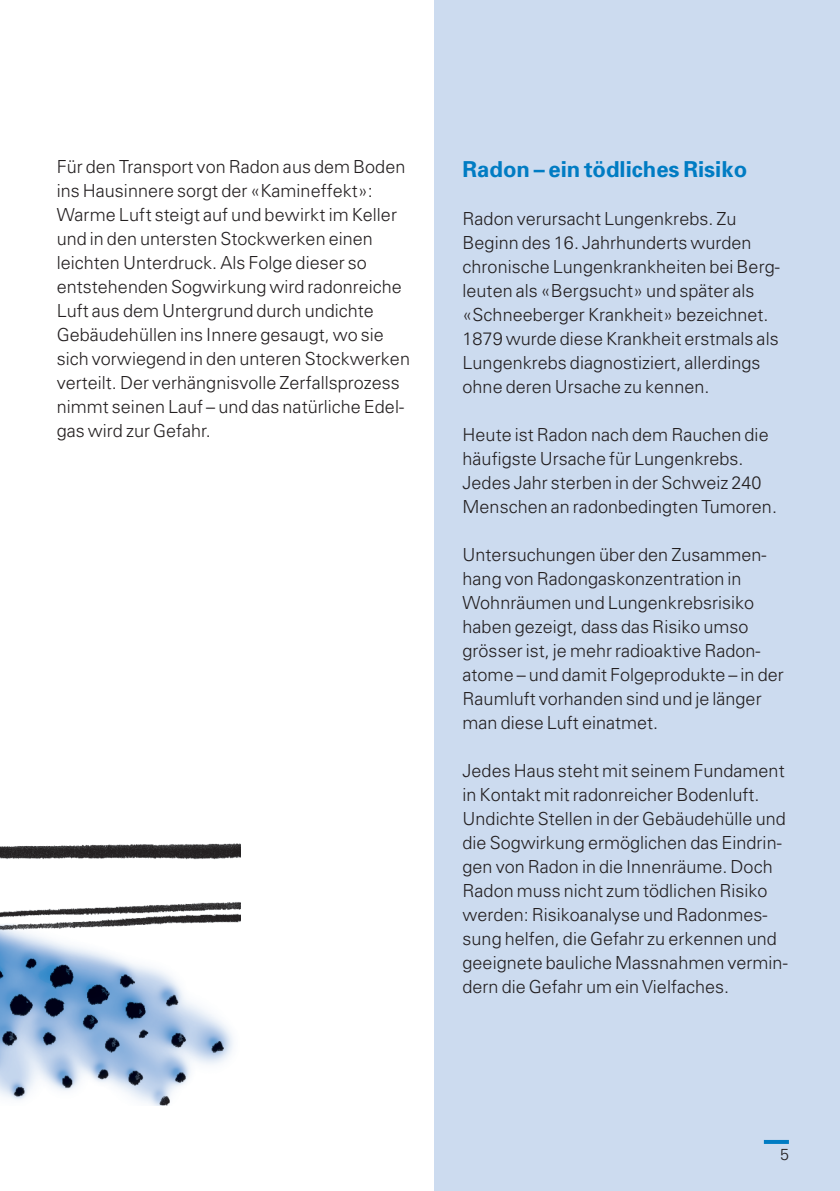
<style>
.page{position:relative;width:840px;height:1191px;background:#fff}
.page>*{position:absolute;margin:0;border:0;box-sizing:border-box;transform-origin:0 0}
.t1{font:700 22px "Univers";color:#007cc3}
.t2{font:300 18px/24px "Univers";color:#231f20}
.t3{font:300 16px "Univers";color:#231f20}
</style>
<div class="page">
<div style="left:434px;top:0;width:405px;height:1191px;background:#ccdbef"></div>
<hr style="left:763px;top:1140px;width:25px;height:4px;background:#007cc3">
<img style="left:0;top:843px;width:241px;height:263px">
<p class="t2" style="left:57px;top:154px;width:354px">Für den Transport von Radon aus dem Boden ins Hausinnere sorgt der «Kamineffekt»:<br>Warme Luft steigt auf und bewirkt im Keller und in den untersten Stockwerken einen leichten Unterdruck. Als Folge dieser so entstehenden Sogwirkung wird radonreiche Luft aus dem Untergrund durch undichte Gebäudehüllen ins Innere gesaugt, wo sie sich vorwiegend in den unteren Stockwerken verteilt. Der verhängnisvolle Zerfallsprozess nimmt seinen Lauf – und das natürliche Edel&shy;gas wird zur Gefahr.</p>
<p class="t1" style="left:462px;top:155px;width:286px">Radon – ein tödliches Risiko</p>
<p class="t2" style="left:462px;top:206px;width:318px">Radon verursacht Lungenkrebs. Zu Beginn des 16. Jahrhunderts wurden chronische Lungenkrankheiten bei Berg&shy;leuten als «Bergsucht» und später als «Schneeberger Krankheit» bezeichnet.<br>1879 wurde diese Krankheit erstmals als Lungenkrebs diagnostiziert, allerdings ohne deren Ursache zu kennen.</p>
<p class="t2" style="left:462px;top:422px;width:316px">Heute ist Radon nach dem Rauchen die häufigste Ursache für Lungenkrebs.<br>Jedes Jahr sterben in der Schweiz 240<br>Menschen an radonbedingten Tumoren.</p>
<p class="t2" style="left:462px;top:542px;width:322px">Untersuchungen über den Zusammen&shy;hang von Radongaskonzentration in Wohnräumen und Lungenkrebsrisiko haben gezeigt, dass das Risiko umso grösser ist, je mehr radioaktive Radon&shy;atome – und damit Folgeprodukte – in der Raumluft vorhanden sind und je länger man diese Luft einatmet.</p>
<p class="t2" style="left:462px;top:758px;width:326px">Jedes Haus steht mit seinem Fundament in Kontakt mit radonreicher Bodenluft.<br>Undichte Stellen in der Gebäudehülle und die Sogwirkung ermöglichen das Eindrin&shy;gen von Radon in die Innenräume. Doch Radon muss nicht zum tödlichen Risiko werden: Risikoanalyse und Radonmes&shy;sung helfen, die Gefahr zu erkennen und geeignete bauliche Massnahmen vermin&shy;dern die Gefahr um ein Vielfaches.</p>
<p class="t3" style="left:779px;top:1144px;width:10px">5</p>
</div>
